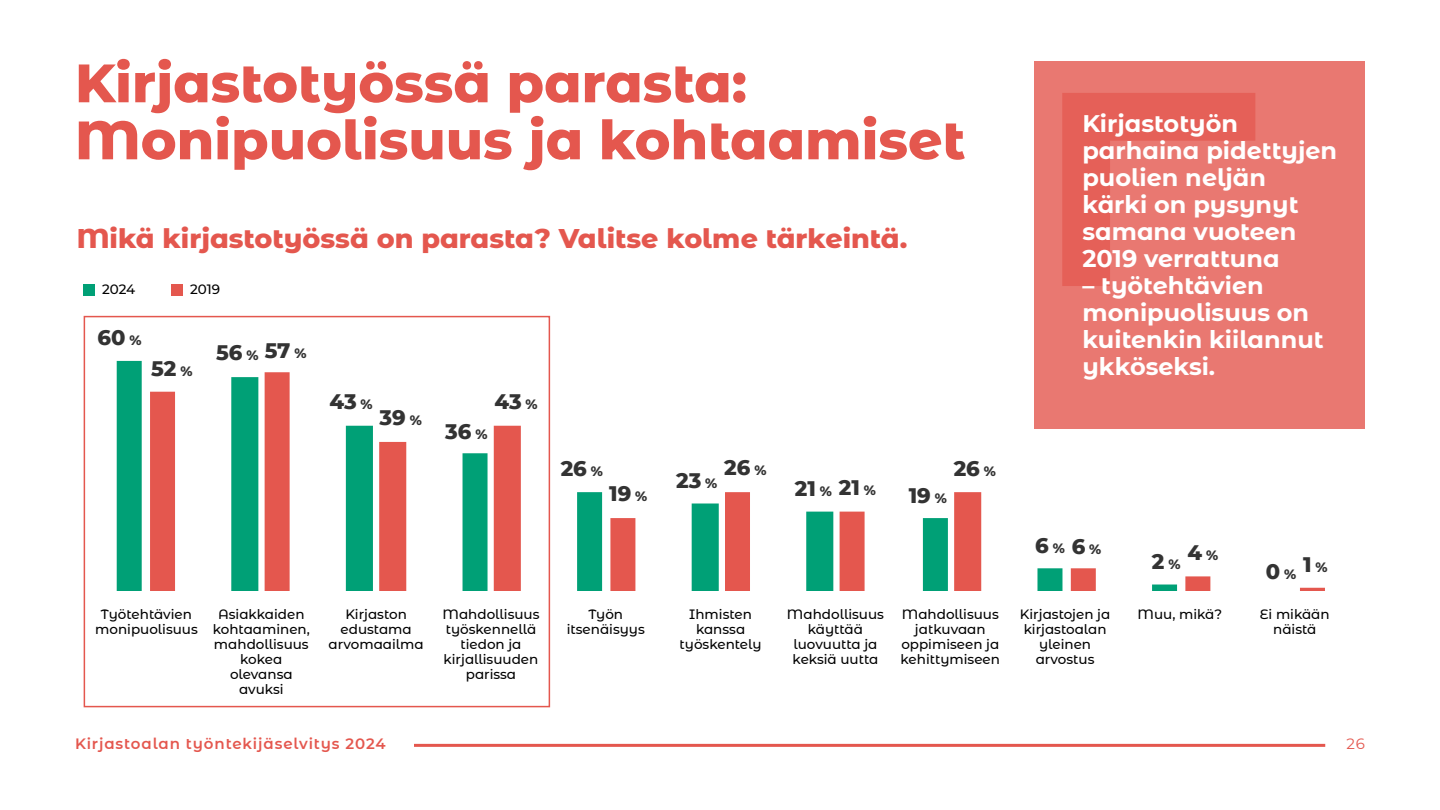
<style>
.page{position:relative;width:1440px;height:810px;background:#fff}
.page>*{position:absolute;margin:0;border:0;box-sizing:border-box;transform-origin:0 0}
.t1{font:800 54px/57px "Montserrat Alternates";color:#e4574e}
.t2{font:800 27px "Montserrat Alternates";color:#e4574e}
.t3{font:700 24px/27px "Montserrat Alternates";color:#fff}
.t4{font:800 21px "Montserrat Alternates";color:#333}
.t5{font:600 15px "Montserrat Alternates";letter-spacing:.06em;color:#e4574e}
.t6{font:15px "Montserrat Alternates";color:#e4574e}
.t7{font:500 13.5px/15px "Montserrat Alternates";color:#000;text-align:center}
.s1{font-size:13.5px}
</style>
<div class="page">
<svg style="left:117px;top:361px;width:918px;height:230px"></svg>
<svg style="left:150px;top:372px;width:1175px;height:219px"></svg>
<div style="left:1035px;top:61px;width:330px;height:368px;background:#e97871"></div>
<svg style="left:1062px;top:93px;width:193px;height:193px"></svg>
<div style="left:84px;top:316px;width:466px;height:391px;border:2px solid #e4574e"></div>
<div style="left:84px;top:284px;width:11px;height:12px;background:#00a076"></div>
<div style="left:172px;top:284px;width:11px;height:12px;background:#e4574e"></div>
<hr style="left:414px;top:744px;width:911px;height:3px;background:#e4574e">
<h1 class="t1" style="left:75px;top:52px;width:892px">Kirjastotyössä parasta:<br>Monipuolisuus ja kohtaamiset</h1>
<h2 class="t2" style="left:77px;top:218px;width:832px">Mikä kirjastotyössä on parasta? Valitse kolme tärkeintä.</h2>
<p class="t7" style="left:102px;top:281px;width:35px">2024</p>
<p class="t7" style="left:190px;top:281px;width:31px">2019</p>
<h3 class="t4" style="left:97px;top:322px;width:46px">60 <span class="s1">%</span></h3>
<h3 class="t4" style="left:151px;top:353px;width:43px">52 <span class="s1">%</span></h3>
<h3 class="t4" style="left:265px;top:335px;width:43px">57 <span class="s1">%</span></h3>
<h3 class="t4" style="left:216px;top:338px;width:44px">56 <span class="s1">%</span></h3>
<h3 class="t4" style="left:329px;top:386px;width:45px">43 <span class="s1">%</span></h3>
<h3 class="t4" style="left:380px;top:402px;width:44px">39 <span class="s1">%</span></h3>
<h3 class="t4" style="left:494px;top:386px;width:45px">43 <span class="s1">%</span></h3>
<h3 class="t4" style="left:445px;top:416px;width:44px">36 <span class="s1">%</span></h3>
<h3 class="t4" style="left:561px;top:454px;width:44px">26 <span class="s1">%</span></h3>
<h3 class="t4" style="left:609px;top:478px;width:40px">19 <span class="s1">%</span></h3>
<h3 class="t4" style="left:724px;top:452px;width:44px">26 <span class="s1">%</span></h3>
<h3 class="t4" style="left:676px;top:465px;width:43px">23 <span class="s1">%</span></h3>
<h3 class="t4" style="left:954px;top:453px;width:44px">26 <span class="s1">%</span></h3>
<h3 class="t4" style="left:839px;top:472px;width:39px">21 <span class="s1">%</span></h3>
<h3 class="t4" style="left:795px;top:473px;width:39px">21 <span class="s1">%</span></h3>
<h3 class="t4" style="left:909px;top:480px;width:40px">19 <span class="s1">%</span></h3>
<h3 class="t3" style="left:1082px;top:109px;width:256px">Kirjastotyön parhaina pidettyjen puolien neljän<br>kärki on pysynyt samana vuoteen<br>2019 verrattuna</h3>
<h3 class="t3" style="left:1082px;top:271px;width:243px">– työtehtävien monipuolisuus on kuitenkin kiilannut ykköseksi.</h3>
<h3 class="t4" style="left:1035px;top:530px;width:68px">6 <span class="s1">%</span> 6 <span class="s1">%</span></h3>
<h3 class="t4" style="left:1187px;top:538px;width:32px">4 <span class="s1">%</span></h3>
<h3 class="t4" style="left:1152px;top:546px;width:30px">2 <span class="s1">%</span></h3>
<h3 class="t4" style="left:1303px;top:549px;width:26px">1 <span class="s1">%</span></h3>
<h3 class="t4" style="left:1266px;top:556px;width:32px">0 <span class="s1">%</span></h3>
<p class="t7" style="left:95px;top:606px;width:104px">Työtehtävien monipuolisuus</p>
<p class="t7" style="left:213px;top:606px;width:99px">Asiakkaiden kohtaaminen, mahdollisuus kokea olevansa avuksi</p>
<p class="t7" style="left:329px;top:606px;width:97px">Kirjaston edustama arvomaailma</p>
<p class="t7" style="left:442px;top:606px;width:99px">Mahdollisuus työskennellä tiedon ja kirjallisuuden parissa</p>
<p class="t7" style="left:567px;top:606px;width:80px">Työn itsenäisyys</p>
<p class="t7" style="left:680px;top:606px;width:84px">Ihmisten kanssa työskentely</p>
<p class="t7" style="left:787px;top:606px;width:99px">Mahdollisuus käyttää luovuutta ja keksiä uutta</p>
<p class="t7" style="left:901px;top:606px;width:101px">Mahdollisuus jatkuvaan oppimiseen ja kehittymiseen</p>
<p class="t7" style="left:1020px;top:606px;width:92px">Kirjastojen ja kirjastoalan yleinen arvostus</p>
<p class="t7" style="left:1138px;top:606px;width:86px">Muu, mikä?</p>
<p class="t7" style="left:1260px;top:606px;width:71px">Ei mikään näistä</p>
<p class="t5" style="left:75px;top:733px;width:312px">Kirjastoalan työntekijäselvitys 2024</p>
<p class="t6" style="left:1347px;top:734px;width:20px">26</p>
</div>
